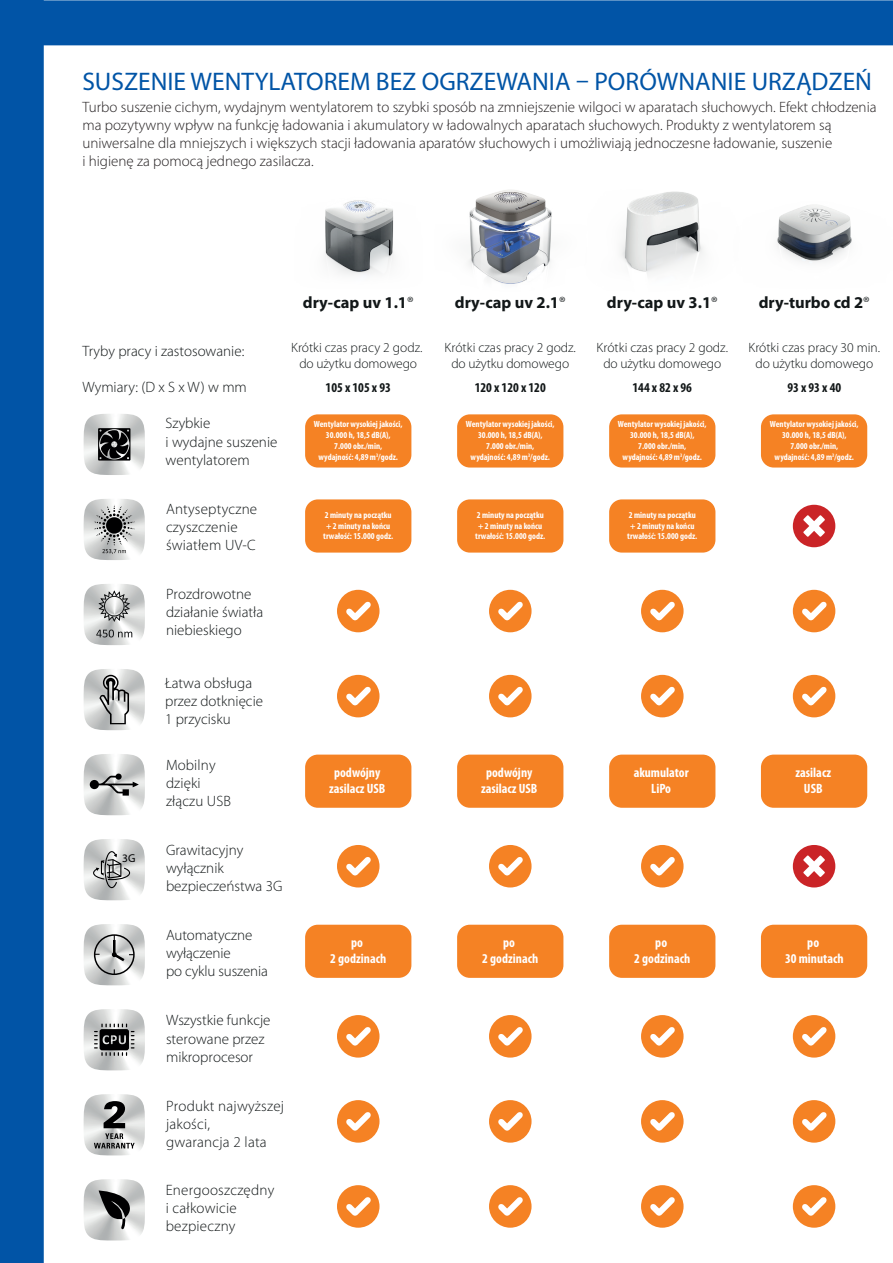
<style>
.page{position:relative;width:893px;height:1263px;background:#fff}
.page>*{position:absolute;margin:0;border:0;box-sizing:border-box;transform-origin:0 0}
.t1{font:25.5px "Myriad Pro";color:#0154a6}
.t2{font:700 16.5px "Myriad Pro";color:#121718}
.t3{font:300 15px/18px "Myriad Pro";color:#121718}
.t4{font:300 15px/18px "Myriad Pro";color:#231f20}
.t5{font:300 13.5px/16.2px "Myriad Pro";letter-spacing:-.005em;color:#121718;text-align:center}
.t6{font:700 condensed 13.5px/16.2px "Myriad Pro";color:#fff;text-align:center}
.t7{font:700 condensed 13.5px "Myriad Pro";color:#121718}
.t8{font:11.4px "Myriad Pro";color:#000001}
.t9{font:700 condensed 9px/10.8px "Myriad Pro";color:#fff;text-align:center}
.s1{font-weight:300}
</style>
<div class="page">
<img style="left:325px;top:200px;width:69px;height:75px">
<img style="left:468px;top:190px;width:84px;height:94px">
<img style="left:777px;top:205px;width:75px;height:57px">
<img style="left:620px;top:191px;width:83px;height:84px">
<svg style="left:84px;top:414px;width:61px;height:61px"></svg>
<svg style="left:84px;top:499px;width:61px;height:61px"></svg>
<svg style="left:84px;top:669px;width:61px;height:61px"></svg>
<svg style="left:84px;top:754px;width:61px;height:61px"></svg>
<svg style="left:84px;top:584px;width:61px;height:61px"></svg>
<svg style="left:84px;top:924px;width:61px;height:61px"></svg>
<svg style="left:84px;top:1009px;width:61px;height:61px"></svg>
<svg style="left:84px;top:1094px;width:61px;height:61px"></svg>
<svg style="left:84px;top:1179px;width:61px;height:61px"></svg>
<svg style="left:84px;top:839px;width:61px;height:61px"></svg>
<div style="left:337px;top:845px;width:42px;height:42px;background:#f58224;border-radius:50%"></div>
<svg style="left:346px;top:857px;width:25px;height:18px"></svg>
<div style="left:337px;top:1015px;width:42px;height:42px;background:#f58224;border-radius:50%"></div>
<svg style="left:346px;top:1027px;width:25px;height:18px"></svg>
<div style="left:337px;top:1100px;width:42px;height:43px;background:#f58224;border-radius:50%"></div>
<svg style="left:346px;top:1112px;width:25px;height:18px"></svg>
<div style="left:337px;top:1185px;width:42px;height:43px;background:#f58224;border-radius:50%"></div>
<svg style="left:346px;top:1197px;width:25px;height:19px"></svg>
<div style="left:305px;top:499px;width:106px;height:54px;background:#f58224;border-radius:13px"></div>
<div style="left:305px;top:414px;width:106px;height:53px;background:#f58224;border-radius:13px"></div>
<div style="left:337px;top:590px;width:42px;height:42px;background:#f58224;border-radius:50%"></div>
<svg style="left:346px;top:601px;width:25px;height:19px"></svg>
<div style="left:337px;top:675px;width:42px;height:42px;background:#f58224;border-radius:50%"></div>
<svg style="left:346px;top:686px;width:25px;height:19px"></svg>
<div style="left:489px;top:845px;width:43px;height:42px;background:#f58224;border-radius:50%"></div>
<svg style="left:498px;top:857px;width:25px;height:18px"></svg>
<div style="left:489px;top:1015px;width:43px;height:42px;background:#f58224;border-radius:50%"></div>
<svg style="left:498px;top:1027px;width:25px;height:18px"></svg>
<div style="left:489px;top:1100px;width:43px;height:43px;background:#f58224;border-radius:50%"></div>
<svg style="left:498px;top:1112px;width:25px;height:18px"></svg>
<div style="left:489px;top:1185px;width:43px;height:43px;background:#f58224;border-radius:50%"></div>
<svg style="left:498px;top:1197px;width:25px;height:19px"></svg>
<div style="left:457px;top:499px;width:106px;height:54px;background:#f58224;border-radius:13px"></div>
<div style="left:457px;top:414px;width:106px;height:53px;background:#f58224;border-radius:13px"></div>
<div style="left:489px;top:590px;width:43px;height:42px;background:#f58224;border-radius:50%"></div>
<svg style="left:498px;top:601px;width:25px;height:19px"></svg>
<div style="left:489px;top:675px;width:43px;height:42px;background:#f58224;border-radius:50%"></div>
<svg style="left:498px;top:686px;width:25px;height:19px"></svg>
<div style="left:457px;top:925px;width:106px;height:53px;background:#f58224;border-radius:13px"></div>
<div style="left:305px;top:925px;width:106px;height:53px;background:#f58224;border-radius:13px"></div>
<div style="left:793px;top:590px;width:42px;height:42px;background:#f58224;border-radius:50%"></div>
<svg style="left:802px;top:601px;width:25px;height:19px"></svg>
<div style="left:793px;top:1015px;width:42px;height:42px;background:#f58224;border-radius:50%"></div>
<svg style="left:802px;top:1027px;width:25px;height:18px"></svg>
<div style="left:793px;top:1100px;width:42px;height:43px;background:#f58224;border-radius:50%"></div>
<svg style="left:802px;top:1112px;width:25px;height:18px"></svg>
<div style="left:793px;top:1185px;width:42px;height:43px;background:#f58224;border-radius:50%"></div>
<svg style="left:802px;top:1197px;width:25px;height:19px"></svg>
<div style="left:761px;top:414px;width:106px;height:53px;background:#f58224;border-radius:13px"></div>
<div style="left:793px;top:675px;width:42px;height:42px;background:#f58224;border-radius:50%"></div>
<svg style="left:802px;top:686px;width:25px;height:19px"></svg>
<div style="left:761px;top:925px;width:106px;height:53px;background:#f58224;border-radius:13px"></div>
<svg style="left:793px;top:505px;width:42px;height:42px"></svg>
<svg style="left:793px;top:845px;width:42px;height:42px"></svg>
<div style="left:457px;top:755px;width:106px;height:53px;background:#f58224;border-radius:13px"></div>
<div style="left:305px;top:755px;width:106px;height:53px;background:#f58224;border-radius:13px"></div>
<div style="left:761px;top:755px;width:106px;height:53px;background:#f58224;border-radius:13px"></div>
<div style="left:641px;top:845px;width:43px;height:42px;background:#f58224;border-radius:50%"></div>
<svg style="left:650px;top:857px;width:25px;height:18px"></svg>
<div style="left:641px;top:1015px;width:43px;height:42px;background:#f58224;border-radius:50%"></div>
<svg style="left:650px;top:1027px;width:25px;height:18px"></svg>
<div style="left:641px;top:1100px;width:43px;height:43px;background:#f58224;border-radius:50%"></div>
<svg style="left:650px;top:1112px;width:25px;height:18px"></svg>
<div style="left:641px;top:1185px;width:43px;height:43px;background:#f58224;border-radius:50%"></div>
<svg style="left:650px;top:1197px;width:25px;height:19px"></svg>
<div style="left:609px;top:499px;width:106px;height:54px;background:#f58224;border-radius:13px"></div>
<div style="left:609px;top:414px;width:106px;height:53px;background:#f58224;border-radius:13px"></div>
<div style="left:641px;top:590px;width:43px;height:42px;background:#f58224;border-radius:50%"></div>
<svg style="left:650px;top:601px;width:25px;height:19px"></svg>
<div style="left:641px;top:675px;width:43px;height:42px;background:#f58224;border-radius:50%"></div>
<svg style="left:650px;top:686px;width:25px;height:19px"></svg>
<div style="left:609px;top:925px;width:106px;height:53px;background:#f58224;border-radius:13px"></div>
<div style="left:609px;top:755px;width:106px;height:53px;background:#f58224;border-radius:13px"></div>
<div style="left:0;top:0;width:893px;height:45px;background:#0154a6"></div>
<div style="left:0;top:0;width:44px;height:1263px;background:#0154a6"></div>
<h1 class="t1" style="left:82px;top:65px;width:791px">SUSZENIE WENTYLATOREM BEZ OGRZEWANIA – PORÓWNANIE URZĄDZEŃ</h1>
<p class="t4" style="left:82px;top:98px;width:796px">Turbo suszenie cichym, wydajnym wentylatorem to szybki sposób na zmniejszenie wilgoci w aparatach słuchowych. Efekt chłodzenia ma pozytywny wpływ na funkcję ładowania i akumulatory w ładowalnych aparatach słuchowych. Produkty z wentylatorem są uniwersalne dla mniejszych i większych stacji ładowania aparatów słuchowych i umożliwiają jednoczesne ładowanie, suszenie<br>i higienę za pomocą jednego zasilacza.</p>
<h2 class="t2" style="left:303px;top:292px;width:112px">dry-cap uv 1.1<span class="s1">®</span></h2>
<h2 class="t2" style="left:455px;top:292px;width:112px">dry-cap uv 2.1<span class="s1">®</span></h2>
<h2 class="t2" style="left:607px;top:292px;width:112px">dry-cap uv 3.1<span class="s1">®</span></h2>
<h2 class="t2" style="left:759px;top:292px;width:112px">dry-turbo cd 2<span class="s1">®</span></h2>
<h3 class="t3" style="left:82px;top:341px;width:163px">Tryby pracy i zastosowanie:</h3>
<h3 class="t5" style="left:291px;top:339px;width:133px">Krótki czas pracy 2 godz. do użytku domowego</h3>
<h3 class="t5" style="left:445px;top:339px;width:133px">Krótki czas pracy 2 godz. do użytku domowego</h3>
<h3 class="t5" style="left:597px;top:339px;width:133px">Krótki czas pracy 2 godz. do użytku domowego</h3>
<h3 class="t5" style="left:748px;top:339px;width:133px">Krótki czas pracy 30 min. do użytku domowego</h3>
<h3 class="t3" style="left:82px;top:378px;width:166px">Wymiary: (D x S x W) w mm</h3>
<h3 class="t7" style="left:326px;top:379px;width:67px">105 x 105 x 93</h3>
<h3 class="t3" style="left:166px;top:414px;width:113px">Szybkie<br>i wydajne suszenie wentylatorem</h3>
<p class="t9" style="left:314px;top:419px;width:90px">Wentylator wysokiej jakości,<br>30.000 h, 18,5 dB(A),<br>7.000 obr./min,<br>wydajność: 4,89 m<sup>3</sup>/godz.</p>
<h3 class="t7" style="left:475px;top:379px;width:73px">120 x 120 x 120</h3>
<p class="t9" style="left:466px;top:419px;width:90px">Wentylator wysokiej jakości,<br>30.000 h, 18,5 dB(A),<br>7.000 obr./min,<br>wydajność: 4,89 m<sup>3</sup>/godz.</p>
<h3 class="t7" style="left:632px;top:379px;width:61px">144 x 82 x 96</h3>
<p class="t9" style="left:618px;top:419px;width:90px">Wentylator wysokiej jakości,<br>30.000 h, 18,5 dB(A),<br>7.000 obr./min,<br>wydajność: 4,89 m<sup>3</sup>/godz.</p>
<h3 class="t7" style="left:787px;top:379px;width:55px">93 x 93 x 40</h3>
<p class="t9" style="left:770px;top:419px;width:90px">Wentylator wysokiej jakości,<br>30.000 h, 18,5 dB(A),<br>7.000 obr./min,<br>wydajność: 4,89 m<sup>3</sup>/godz.</p>
<h3 class="t3" style="left:166px;top:500px;width:93px">Antyseptyczne czyszczenie światłem UV-C</h3>
<h3 class="t3" style="left:166px;top:585px;width:99px">Prozdrowotne działanie światła niebieskiego</h3>
<h3 class="t3" style="left:165px;top:674px;width:100px">Łatwa obsługa przez dotknięcie<br>1 przycisku</h3>
<p class="t9" style="left:323px;top:509px;width:72px">2 minuty na początku + 2 minuty na końcu trwałość: 15.000 godz.</p>
<p class="t9" style="left:475px;top:509px;width:72px">2 minuty na początku + 2 minuty na końcu trwałość: 15.000 godz.</p>
<p class="t9" style="left:627px;top:509px;width:72px">2 minuty na początku + 2 minuty na końcu trwałość: 15.000 godz.</p>
<p class="t8" style="left:122px;top:851px;width:15px">3G</p>
<h3 class="t3" style="left:166px;top:755px;width:67px">Mobilny dzięki złączu USB</h3>
<h3 class="t3" style="left:166px;top:841px;width:118px">Grawitacyjny wyłącznik bezpieczeństwa 3G</h3>
<h3 class="t3" style="left:166px;top:926px;width:103px">Automatyczne wyłączenie<br>po cyklu suszenia</h3>
<h3 class="t3" style="left:166px;top:1011px;width:106px">Wszystkie funkcje sterowane przez mikroprocesor</h3>
<h3 class="t3" style="left:166px;top:1096px;width:120px">Produkt najwyższej jakości,<br>gwarancja 2 lata</h3>
<h3 class="t3" style="left:166px;top:1181px;width:110px">Energooszczędny i całkowicie bezpieczny</h3>
<h3 class="t6" style="left:634px;top:764px;width:57px">akumulator<br>LiPo</h3>
<h3 class="t6" style="left:329px;top:764px;width:58px">podwójny zasilacz USB</h3>
<h3 class="t6" style="left:481px;top:764px;width:58px">podwójny zasilacz USB</h3>
<h3 class="t6" style="left:795px;top:764px;width:37px">zasilacz<br>USB</h3>
<h3 class="t6" style="left:330px;top:934px;width:57px">po<br>2 godzinach</h3>
<h3 class="t6" style="left:482px;top:934px;width:57px">po<br>2 godzinach</h3>
<h3 class="t6" style="left:634px;top:934px;width:57px">po<br>2 godzinach</h3>
<h3 class="t6" style="left:785px;top:934px;width:60px">po<br>30 minutach</h3>
</div>
